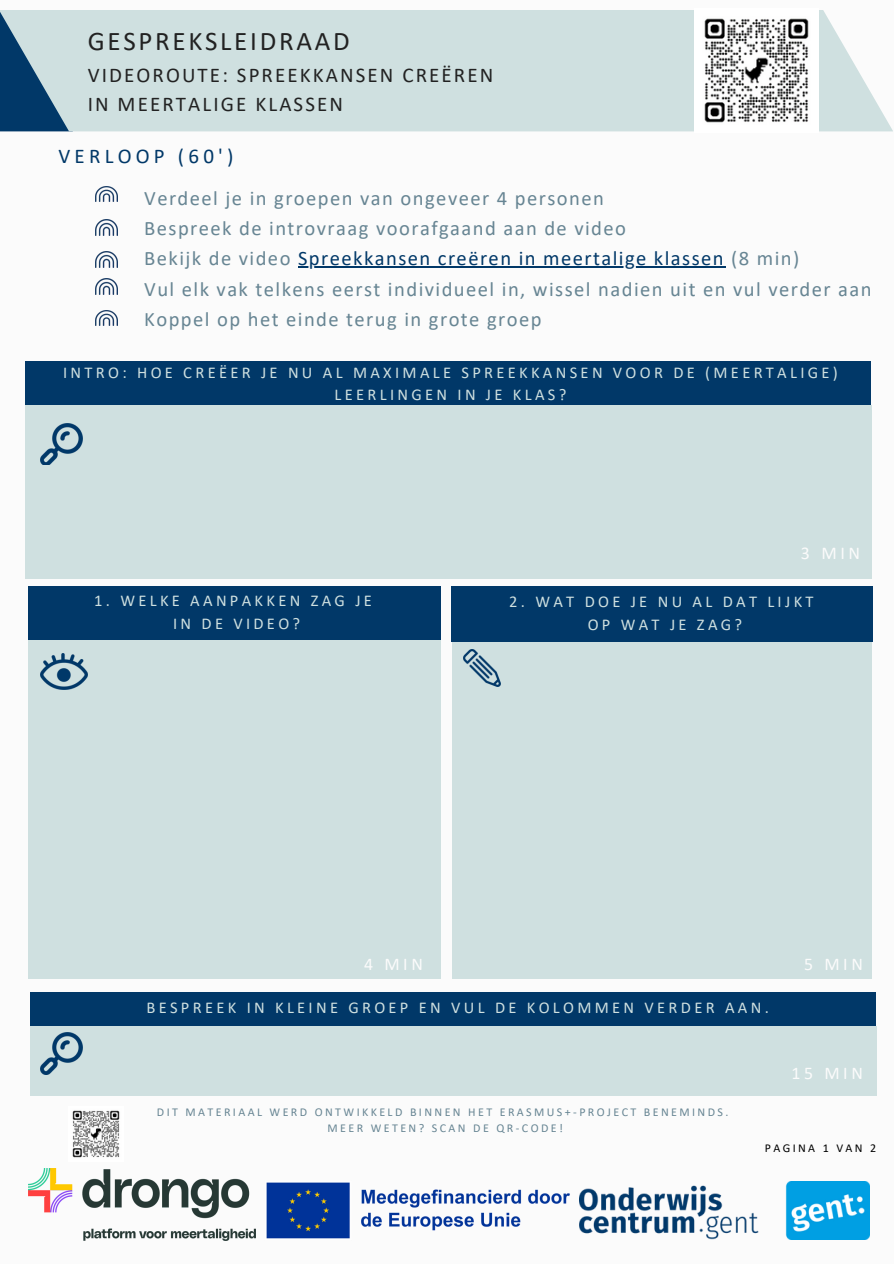
<style>
.page{position:relative;width:894px;height:1264px;background:#fff}
.page>*{position:absolute;margin:0;border:0;box-sizing:border-box;transform-origin:0 0}
.t1{font:27px "Calibri";letter-spacing:.1em;color:#222}
.t2{font:21px/29.2px "Calibri";letter-spacing:.1em;color:#222}
.t3{font:21px "Calibri";letter-spacing:.2em;color:#013868}
.t4{font:20.55px/30.3px "Calibri";letter-spacing:.07em;color:#678593}
.t5{font:18px "Calibri";color:#fbfbfb}
.t6{font:17.85px "Calibri";letter-spacing:.2em;color:#fbfbfb}
.t7{font:16.5px/22.5px "Calibri";letter-spacing:.2em;color:#cfe0e0;text-align:center}
.t8{font:12px "Calibri";letter-spacing:.2em;color:#678593}
.t9{font:12px "Calibri";letter-spacing:.2em;color:#000}
.s1{color:#013868}
</style>
<div class="page">
<div style="left:0;top:0;width:893px;height:1263px;background:#fbfbfb"></div>
<svg style="left:0;top:10px;width:892px;height:121px;background:#c7d9db"></svg>
<div style="left:29px;top:586px;width:411px;height:55px;background:#013868"></div>
<div style="left:29px;top:640px;width:411px;height:338px;background:#cfe0e0"></div>
<hr style="left:298px;top:266px;width:427px;height:2px;background:#013868">
<div style="left:452px;top:633px;width:419px;height:345px;background:#cfe0e0"></div>
<img style="left:96px;top:186px;width:21px;height:16px">
<img style="left:96px;top:251px;width:21px;height:16px">
<img style="left:96px;top:278px;width:21px;height:16px">
<img style="left:96px;top:220px;width:21px;height:15px">
<div style="left:25px;top:361px;width:845px;height:78px;background:#013868"></div>
<div style="left:25px;top:405px;width:845px;height:69px;background:#cfe0e0"></div>
<img style="left:41px;top:423px;width:41px;height:42px">
<img style="left:41px;top:653px;width:47px;height:36px">
<img style="left:463px;top:649px;width:37px;height:37px">
<div style="left:30px;top:992px;width:845px;height:35px;background:#013868"></div>
<div style="left:30px;top:1026px;width:845px;height:69px;background:#cfe0e0"></div>
<img style="left:41px;top:1032px;width:41px;height:42px">
<div style="left:451px;top:586px;width:421px;height:55px;background:#013868"></div>
<div style="left:25px;top:510px;width:845px;height:68px;background:#cfe0e0"></div>
<div style="left:25px;top:465px;width:845px;height:69px;background:#cfe0e0"></div>
<img style="left:96px;top:310px;width:21px;height:16px">
<img style="left:581px;top:1181px;width:287px;height:58px">
<img style="left:266px;top:1182px;width:315px;height:57px">
<img style="left:29px;top:1168px;width:226px;height:72px">
<img style="left:72px;top:1110px;width:48px;height:48px">
<img style="left:694px;top:10px;width:124px;height:121px">
<p class="t1" style="left:88px;top:30px;width:263px">GESPREKSLEIDRAAD</p>
<p class="t2" style="left:88px;top:62px;width:407px">VIDEOROUTE: SPREEKKANSEN CREËREN<br>IN MEERTALIGE KLASSEN</p>
<p class="t3" style="left:58px;top:147px;width:176px">VERLOOP (60')</p>
<h1 class="t4" style="left:144px;top:184px;width:656px">Verdeel je in groepen van ongeveer 4 personen<br>Bespreek de introvraag voorafgaand aan de video<br>Bekijk de video <span class="s1">Spreekkansen creëren in meertalige klassen</span> (8 min)</h1>
<p class="t4" style="left:144px;top:275px;width:728px">Vul elk vak telkens eerst individueel in, wissel nadien uit en vul verder aan<br>Koppel op het einde terug in grote groep</p>
<p class="t7" style="left:63px;top:362px;width:776px">INTRO: HOE CREËER JE NU AL MAXIMALE SPREEKKANSEN VOOR DE (MEERTALIGE)<br>LEERLINGEN IN JE KLAS?</p>
<h3 class="t7" style="left:94px;top:591px;width:279px">1. WELKE AANPAKKEN ZAG JE<br>IN DE VIDEO?</h3>
<p class="t5" style="left:800px;top:545px;width:61px">3 MIN</p>
<h3 class="t7" style="left:509px;top:592px;width:306px">2. WAT DOE JE NU AL DAT LIJKT<br>OP WAT JE ZAG?</h3>
<p class="t6" style="left:364px;top:956px;width:60px">4 MIN</p>
<h3 class="t6" style="left:804px;top:956px;width:60px">5 MIN</h3>
<h3 class="t7" style="left:146px;top:997px;width:623px">BESPREEK IN KLEINE GROEP EN VUL DE KOLOMMEN VERDER AAN.</h3>
<h3 class="t8" style="left:157px;top:1106px;width:573px">DIT MATERIAAL WERD ONTWIKKELD BINNEN HET ERASMUS+-PROJECT BENEMINDS.</h3>
<p class="t8" style="left:327px;top:1122px;width:237px">MEER WETEN? SCAN DE QR-CODE!</p>
<p class="t6" style="left:791px;top:1065px;width:73px">15 MIN</p>
<p class="t9" style="left:764px;top:1143px;width:113px">PAGINA 1 VAN 2</p>
</div>
